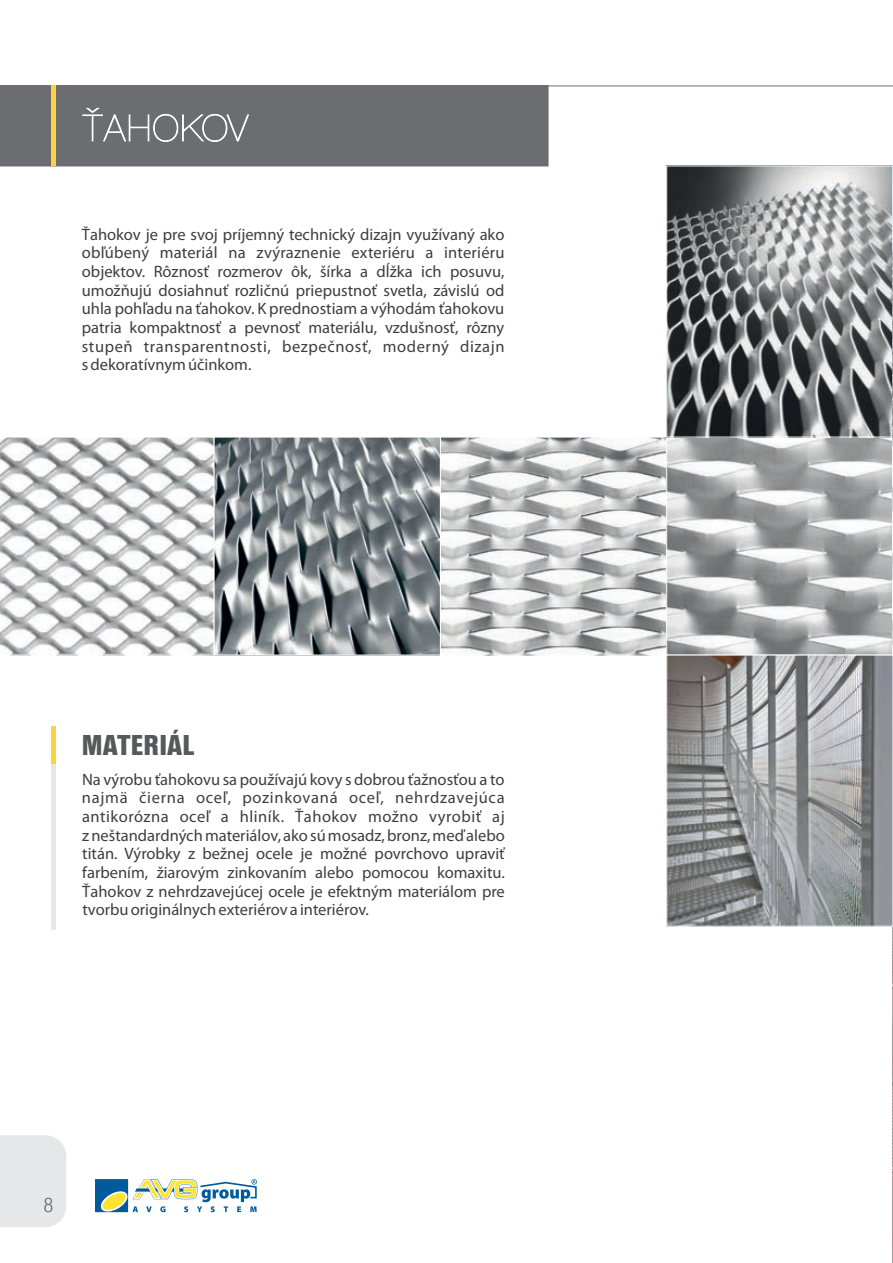
<style>
.page{position:relative;width:893px;height:1263px;background:#fff}
.page>*{position:absolute;margin:0;border:0;box-sizing:border-box;transform-origin:0 0}
.t1{font:30px "Nimbus Sans TOT Blac Cond";color:#57585a}
.t2{font:21px "Nimbus Sans DOT Ligh Cond";color:#57585a}
.t3{font:16.5px/18.6px "Myriad Pro";color:#3e3e3f;text-align:justify}
</style>
<div class="page">
<div style="left:0;top:1135px;width:66px;height:92px;background:#e6e7e9"></div>
<svg style="left:0;top:437px;width:214px;height:218px"></svg>
<svg style="left:216px;top:439px;width:223px;height:214px;background:#81888c"></svg>
<div style="left:214px;top:437px;width:227px;height:218px;border:1px solid #fff"></div>
<svg style="left:442px;top:439px;width:223px;height:214px"></svg>
<div style="left:440px;top:437px;width:227px;height:218px;border:1px solid #fff"></div>
<svg style="left:668px;top:439px;width:223px;height:214px"></svg>
<div style="left:666px;top:437px;width:227px;height:218px;border:1px solid #fff"></div>
<hr style="left:0;top:86px;width:893px;height:1px;background:#6c6d70">
<div style="left:0;top:87px;width:548px;height:79px;background:#6c6d70"></div>
<div style="left:51px;top:86px;width:5px;height:80px;background:#fcd443"></div>
<div style="left:51px;top:726px;width:5px;height:38px;background:#fcd443"></div>
<div style="left:51px;top:764px;width:5px;height:166px;background:#e6e7e9"></div>
<svg style="left:95px;top:1179px;width:162px;height:33px"></svg>
<img style="left:668px;top:168px;width:223px;height:267px">
<div style="left:666px;top:166px;width:227px;height:271px;border:1px solid #fff"></div>
<img style="left:668px;top:657px;width:223px;height:267px">
<div style="left:666px;top:655px;width:227px;height:271px;border:1px solid #fff"></div>
<svg style="left:892px;top:166px;width:1px;height:1097px"></svg>
<p class="t3" style="left:82px;top:226px;width:424px">Ťahokov je pre svoj príjemný technický dizajn využívaný ako obľúbený materiál na zvýraznenie exteriéru a interiéru objektov. Rôznosť rozmerov ôk, šírka a dĺžka ich posuvu, umožňujú dosiahnuť rozličnú priepustnoť svetla, závislú od uhla pohľadu na ťahokov. K prednostiam a výhodám ťahokovu patria kompaktnosť a pevnosť materiálu, vzdušnosť, rôzny stupeň transparentnosti, bezpečnosť, moderný dizajn s dekoratívnym účinkom.</p>
<h1 class="t1" style="left:82px;top:735px;width:114px">MATERIÁL</h1>
<p class="t3" style="left:82px;top:771px;width:424px">Na výrobu ťahokovu sa používajú kovy s dobrou ťažnosťou a to najmä čierna oceľ, pozinkovaná oceľ, nehrdzavejúca antikorózna oceľ a hliník. Ťahokov možno vyrobiť aj z neštandardných materiálov, ako sú mosadz, bronz, meď alebo titán. Výrobky z bežnej ocele je možné povrchovo upraviť farbením, žiarovým zinkovaním alebo pomocou komaxitu.<br>Ťahokov z nehrdzavejúcej ocele je efektným materiálom pre tvorbu originálnych exteriérov a interiérov.</p>
<p class="t2" style="left:44px;top:1198px;width:12px">8</p>
</div>
